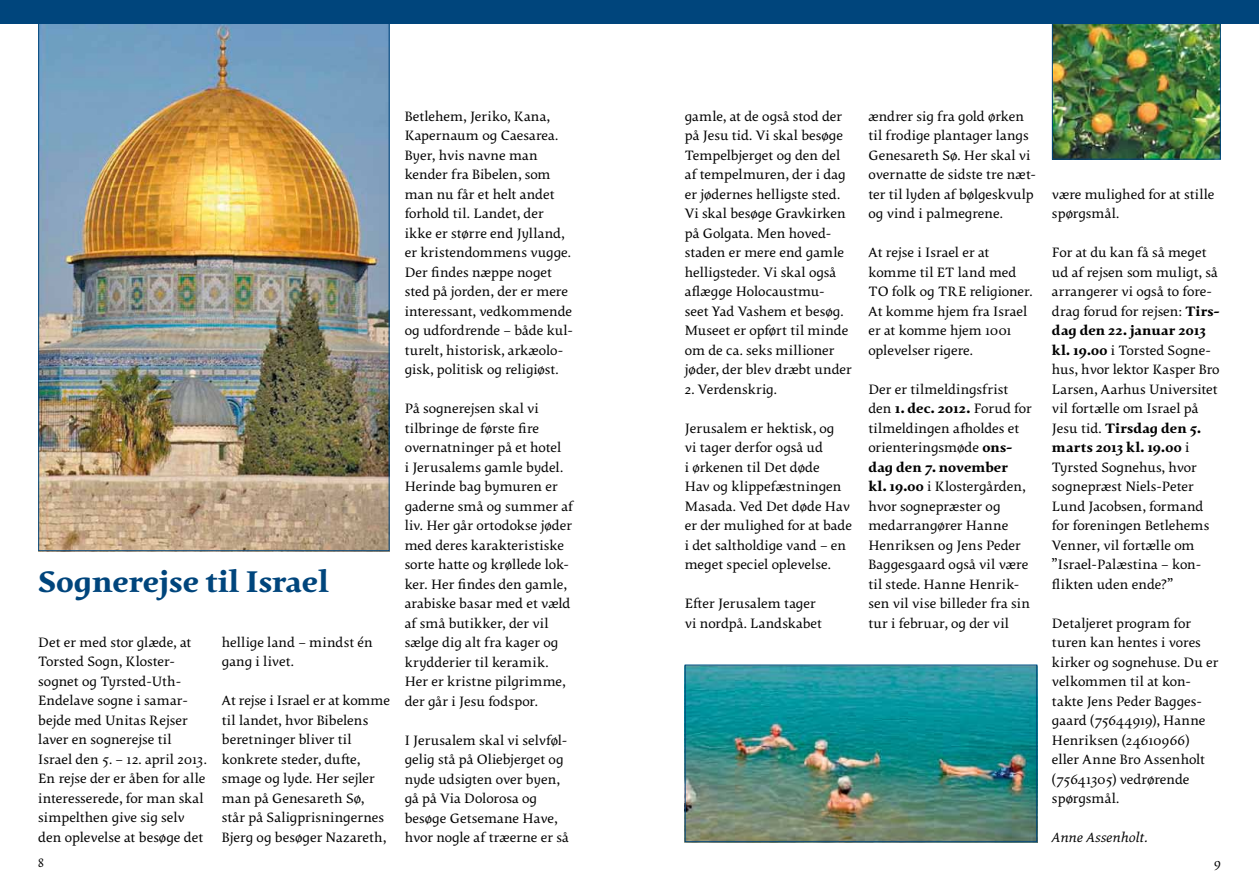
<style>
.page{position:relative;width:1259px;height:893px;background:#fff}
.page>*{position:absolute;margin:0;border:0;box-sizing:border-box;transform-origin:0 0}
.t1{font:700 33px "Pollen";color:#00457c}
.t2{font:15px/19.5px "Pollen";color:#000}
.t3{font:italic 15px "Pollen";letter-spacing:-.005em;color:#000}
.t4{font:13.5px "Pollen";color:#000}
.s1{font-weight:700}
</style>
<div class="page">
<img style="left:1054px;top:24px;width:164px;height:134px">
<div style="left:1052px;top:15px;width:168px;height:145px;border:1px solid #00457c"></div>
<img style="left:40px;top:24px;width:347px;height:525px">
<div style="left:0;top:0;width:1259px;height:24px;background:#00457c"></div>
<img style="left:687px;top:667px;width:348px;height:173px">
<div style="left:685px;top:665px;width:352px;height:177px;border:1px solid #00457c"></div>
<h1 class="t1" style="left:38px;top:561px;width:292px">Sognerejse til Israel</h1>
<p class="t2" style="left:38px;top:633px;width:170px">Det er med stor glæde, at<br>Torsted Sogn, Kloster&shy;sognet og Tyrsted-Uth-<br>Endelave sogne i samar&shy;bejde med Unitas Rejser laver en sognerejse til<br>Israel den 5. – 12. april 2013.<br>En rejse der er åben for alle interesserede, for man skal simpelthen give sig selv den oplevelse at besøge det</p>
<p class="t2" style="left:222px;top:633px;width:153px">hellige land – mindst én gang i livet.</p>
<p class="t2" style="left:222px;top:691px;width:170px">At rejse i Israel er at komme til landet, hvor Bibelens beretninger bliver til konkrete steder, dufte, smage og lyde. Her sejler man på Genesareth Sø, står på Saligprisningernes<br>Bjerg og besøger Nazareth,</p>
<p class="t2" style="left:405px;top:106px;width:170px">Betlehem, Jeriko, Kana,<br>Kapernaum og Caesarea.<br>Byer, hvis navne man kender fra Bibelen, som man nu får et helt andet forhold til. Landet, der ikke er større end Jylland, er kristendommens vugge.<br>Der findes næppe noget sted på jorden, der er mere interessant, vedkommende og udfordrende – både kul&shy;turelt, historisk, arkæolo&shy;gisk, politisk og religiøst.</p>
<p class="t2" style="left:405px;top:399px;width:170px">På sognerejsen skal vi tilbringe de første fire overnatninger på et hotel<br>i Jerusalems gamle bydel.<br>Herinde bag bymuren er gaderne små og summer af liv. Her går ortodokse jøder med deres karakteristiske sorte hatte og krøllede lok&shy;ker. Her findes den gamle, arabiske basar med et væld af små butikker, der vil sælge dig alt fra kager og krydderier til keramik.<br>Her er kristne pilgrimme, der går i Jesu fodspor.</p>
<p class="t2" style="left:405px;top:730px;width:166px">I Jerusalem skal vi selvføl&shy;gelig stå på Oliebjerget og nyde udsigten over byen, gå på Via Dolorosa og besøge Getsemane Have, hvor nogle af træerne er så</p>
<p class="t2" style="left:685px;top:106px;width:168px">gamle, at de også stod der på Jesu tid. Vi skal besøge<br>Tempelbjerget og den del af tempelmuren, der i dag er jødernes helligste sted.<br>Vi skal besøge Gravkirken på Golgata. Men hoved&shy;staden er mere end gamle helligsteder. Vi skal også aflægge Holocaustmu&shy;seet Yad Vashem et besøg.<br>Museet er opført til minde om de ca. seks millioner jøder, der blev dræbt under</p>
<p class="t2" style="left:685px;top:379px;width:94px">2. Verdenskrig.</p>
<p class="t2" style="left:685px;top:418px;width:169px">Jerusalem er hektisk, og<br>vi tager derfor også ud<br>i ørkenen til Det døde<br>Hav og klippefæstningen<br>Masada. Ved Det døde Hav er der mulighed for at bade i det saltholdige vand – en meget speciel oplevelse.</p>
<p class="t2" style="left:685px;top:594px;width:139px">Efter Jerusalem tager vi nordpå. Landskabet</p>
<p class="t2" style="left:868px;top:106px;width:169px">ændrer sig fra gold ørken til frodige plantager langs<br>Genesareth Sø. Her skal vi overnatte de sidste tre næt&shy;ter til lyden af bølgeskvulp og vind i palmegrene.</p>
<p class="t2" style="left:868px;top:243px;width:166px">At rejse i Israel er at komme til ET land med<br>TO folk og TRE religioner.<br>At komme hjem fra Israel er at komme hjem 1001 oplevelser rigere.</p>
<p class="t2" style="left:868px;top:379px;width:165px">Der er tilmeldingsfrist den <span class="s1">1. dec. 2012.</span> Forud for tilmeldingen afholdes et orienteringsmøde <span class="s1">ons&shy;dag den 7. november<br>kl. 19.00</span> i Klostergården, hvor sognepræster og medarrangører Hanne<br>Henriksen og Jens Peder<br>Baggesgaard også vil være til stede. Hanne Henrik&shy;sen vil vise billeder fra sin tur i februar, og der vil</p>
<p class="t2" style="left:1052px;top:184px;width:164px">være mulighed for at stille spørgsmål.</p>
<p class="t2" style="left:1052px;top:243px;width:169px">For at du kan få så meget ud af rejsen som muligt, så arrangerer vi også to fore&shy;drag forud for rejsen: <span class="s1">Tirs&shy;dag den 22. januar 2013 kl. 19.00</span> i Torsted Sogne&shy;hus, hvor lektor Kasper Bro<br>Larsen, Aarhus Universitet vil fortælle om Israel på<br>Jesu tid. <span class="s1">Tirsdag den 5. marts 2013 kl. 19.00</span> i<br>Tyrsted Sognehus, hvor sognepræst Niels-Peter<br>Lund Jacobsen, formand for foreningen Betlehems<br>Venner, vil fortælle om ”Israel-Palæstina – kon&shy;flikten uden ende?”</p>
<p class="t2" style="left:1052px;top:613px;width:168px">Detaljeret program for turen kan hentes i vores kirker og sognehuse. Du er velkommen til at kon&shy;takte Jens Peder Bagges&shy;gaard (75644919), Hanne<br>Henriksen (24610966) eller Anne Bro Assenholt (75641305) vedrørende spørgsmål.</p>
<p class="t3" style="left:1052px;top:829px;width:98px">Anne Assenholt.</p>
<p class="t4" style="left:38px;top:854px;width:7px">8</p>
<p class="t4" style="left:1214px;top:854px;width:8px">9</p>
</div>
